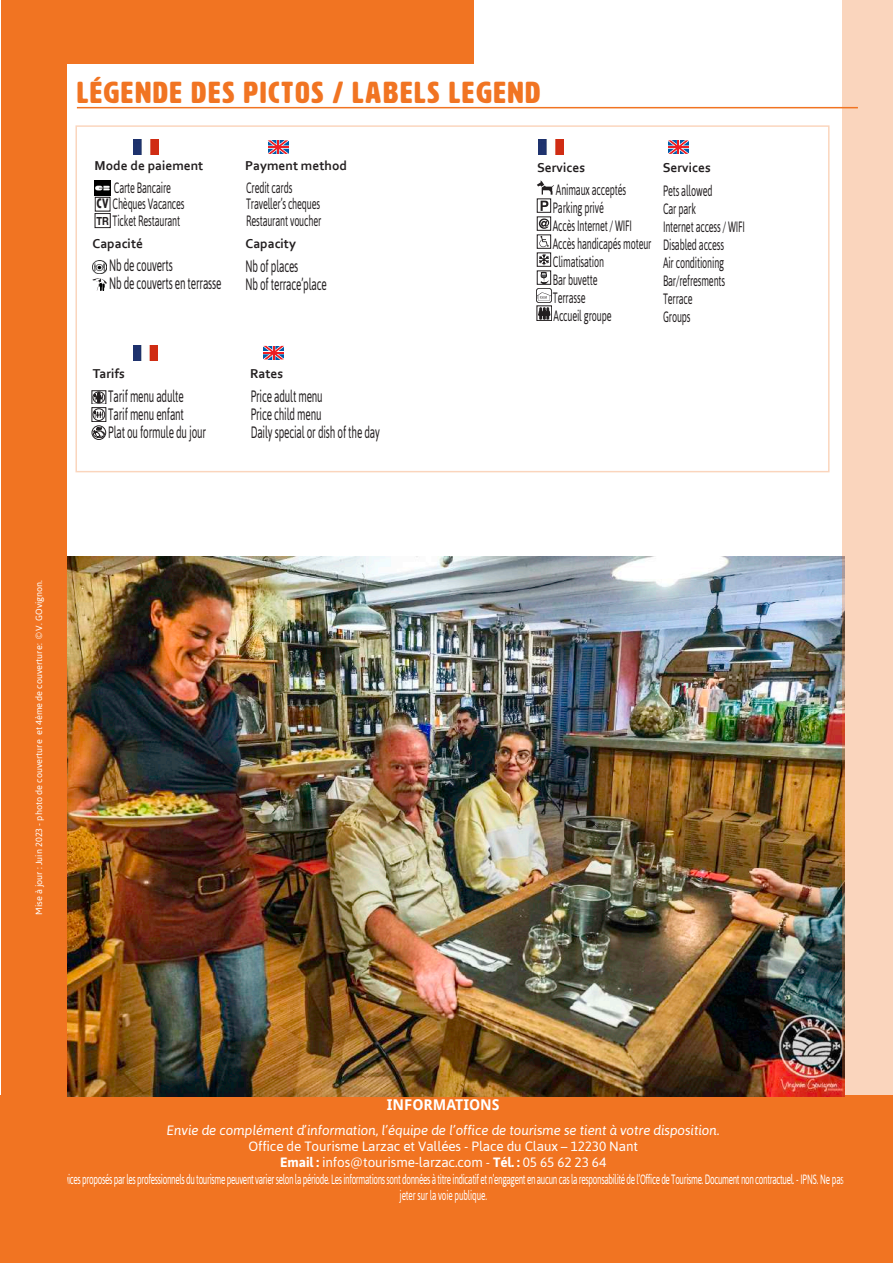
<style>
.page{position:relative;width:893px;height:1263px;background:#fff}
.page>*{position:absolute;margin:0;border:0;box-sizing:border-box;transform-origin:0 0}
.t1{font:30px "HWT Artz";letter-spacing:.07em;color:#f17422}
.t2{font:16.5px/18px "Asap";letter-spacing:-.015em;color:#231f20;scale:.6 1}
.t3{font:15px/18px "Asap";letter-spacing:-.015em;color:#231f20;scale:.6 1}
.t4{font:700 14.85px "Droid Sans";color:#fff}
.t5{font:13.5px/16.4px "Asap";letter-spacing:-.04em;color:#fff;text-align:center}
.t6{font:italic 13.5px "Asap";letter-spacing:-.01em;color:#fff}
.t7{font:700 13.5px "Corbel";color:#231f20}
.t8{font:9px "Asap";color:#fff}
.s1{font-family:"Tw Cen";font-weight:800;font-stretch:condensed;font-size:14.4px}
.s2{font-family:"Helvetica Neue";font-weight:700;font-size:11.25px}
.s3{font-weight:700}
</style>
<div class="page">
<hr style="left:77px;top:107px;width:781px;height:1px;background:#f17422">
<img style="left:95px;top:180px;width:16px;height:15px">
<div style="left:95px;top:197px;width:15px;height:14px;border:1px solid #231f20"></div>
<div style="left:95px;top:213px;width:16px;height:15px;border:1px solid #231f20"></div>
<svg style="left:268px;top:140px;width:21px;height:14px"></svg>
<img style="left:134px;top:140px;width:24px;height:15px">
<img style="left:92px;top:260px;width:15px;height:13px">
<svg style="left:92px;top:278px;width:15px;height:13px"></svg>
<div style="left:92px;top:390px;width:14px;height:14px;border:1px solid #231f20"></div>
<div style="left:93px;top:391px;width:12px;height:12px;border:1px solid #231f20;border-radius:50%"></div>
<svg style="left:95px;top:392px;width:8px;height:10px"></svg>
<div style="left:92px;top:407px;width:14px;height:15px;border:1px solid #231f20"></div>
<div style="left:93px;top:408px;width:12px;height:13px;border:1px solid #231f20;border-radius:50%"></div>
<svg style="left:95px;top:411px;width:8px;height:7px"></svg>
<div style="left:92px;top:425px;width:14px;height:15px;border:1px solid #231f20;border-radius:50%"></div>
<svg style="left:93px;top:425px;width:12px;height:13px"></svg>
<svg style="left:263px;top:345px;width:21px;height:15px"></svg>
<img style="left:133px;top:345px;width:25px;height:15px">
<svg style="left:668px;top:140px;width:21px;height:14px"></svg>
<img style="left:539px;top:140px;width:25px;height:15px">
<svg style="left:537px;top:180px;width:17px;height:15px"></svg>
<svg style="left:537px;top:198px;width:14px;height:15px"></svg>
<svg style="left:541px;top:201px;width:7px;height:10px"></svg>
<svg style="left:537px;top:216px;width:14px;height:15px"></svg>
<svg style="left:539px;top:218px;width:10px;height:11px"></svg>
<svg style="left:537px;top:234px;width:14px;height:15px"></svg>
<svg style="left:539px;top:236px;width:10px;height:11px"></svg>
<svg style="left:537px;top:252px;width:14px;height:15px"></svg>
<svg style="left:538px;top:253px;width:12px;height:13px"></svg>
<div style="left:537px;top:270px;width:14px;height:15px;background:#fff;border:1px solid #231f20"></div>
<svg style="left:540px;top:272px;width:7px;height:11px"></svg>
<img style="left:537px;top:288px;width:14px;height:15px">
<div style="left:537px;top:306px;width:15px;height:15px;border:1px solid #231f20"></div>
<svg style="left:538px;top:307px;width:12px;height:12px"></svg>
<div style="left:0;top:1095px;width:893px;height:167px;background:#f17422"></div>
<img style="left:66px;top:557px;width:776px;height:539px">
<svg style="left:842px;top:0;width:51px;height:1263px;background:#f6c5a5"></svg>
<div style="left:1px;top:1px;width:65px;height:1262px;background:#f17422"></div>
<div style="left:1px;top:0;width:473px;height:64px;background:#f17422"></div>
<h1 class="t1" style="left:77px;top:76px;width:465px">LÉGENDE DES PICTOS / LABELS LEGEND</h1>
<p class="t7" style="left:95px;top:158px;width:110px">Mode de paiement</p>
<p class="t7" style="left:245px;top:158px;width:103px">Payment method</p>
<p class="t3" style="left:246px;top:179px;width:127px;line-height:16.5px">Credit cards<br>Traveller’s cheques<br>Restaurant voucher</p>
<p class="t7" style="left:92px;top:235px;width:52px">Capacité</p>
<p class="t7" style="left:245px;top:235px;width:52px">Capacity</p>
<p class="t2" style="left:109px;top:256px;width:189px">Nb de couverts<br>Nb de couverts en terrasse</p>
<p class="t2" style="left:245px;top:257px;width:137px">Nb of places<br>Nb of terrace’place</p>
<p class="t3" style="left:96px;top:179px;width:148px;line-height:16.5px;text-align:center">Carte Bancaire<br><span class="s1">CV</span> Chèques Vacances<br><span class="s2">TR</span> Ticket Restaurant</p>
<p class="t7" style="left:93px;top:365px;width:33px">Tarifs</p>
<p class="t7" style="left:250px;top:365px;width:35px">Rates</p>
<p class="t2" style="left:108px;top:387px;width:165px">Tarif menu adulte<br>Tarif menu enfant<br>Plat ou formule du jour</p>
<p class="t2" style="left:251px;top:387px;width:217px">Price adult menu<br>Price child menu<br>Daily special or dish of the day</p>
<p class="t8" style="left:34px;top:915px;width:337px;rotate:-90deg">Mise à jour : Juin 2023 - photo de couverture et 4ème de couverture: © V. GOvignon.</p>
<p class="t7" style="left:537px;top:159px;width:50px">Services</p>
<p class="t7" style="left:663px;top:159px;width:50px">Services</p>
<p class="t3" style="left:553px;top:180px;width:166px">Animaux acceptés<br>Parking privé<br>Accès Internet / WIFI<br>Accès handicapés moteur<br>Climatisation<br>Bar buvette<br>Terrasse<br>Accueil groupe</p>
<p class="t3" style="left:663px;top:182px;width:138px">Pets allowed<br>Car park<br>Internet access / WIFI<br>Disabled access<br>Air conditioning<br>Bar/refresments<br>Terrace<br>Groups</p>
<p class="t4" style="left:387px;top:1094px;width:114px">INFORMATIONS</p>
<p class="t6" style="left:167px;top:1122px;width:554px">Envie de complément d’information, l’équipe de l’office de tourisme se tient à votre disposition.</p>
<p class="t5" style="left:43px;top:1138px;width:803px">Office de Tourisme Larzac et Vallées - Place du Claux – 12230 Nant<br><span class="s3">Email :</span> infos@tourisme-larzac.com - <span class="s3">Tél. :</span> 05 65 62 23 64<br>Les services proposés par les professionnels du tourisme peuvent varier selon la période. Les informations sont données à titre indicatif et n’engagent en aucun cas la responsabilité de l’Office de Tourisme. Document non contractuel. - IPNS. Ne pas jeter sur la voie publique.</p>
</div>
